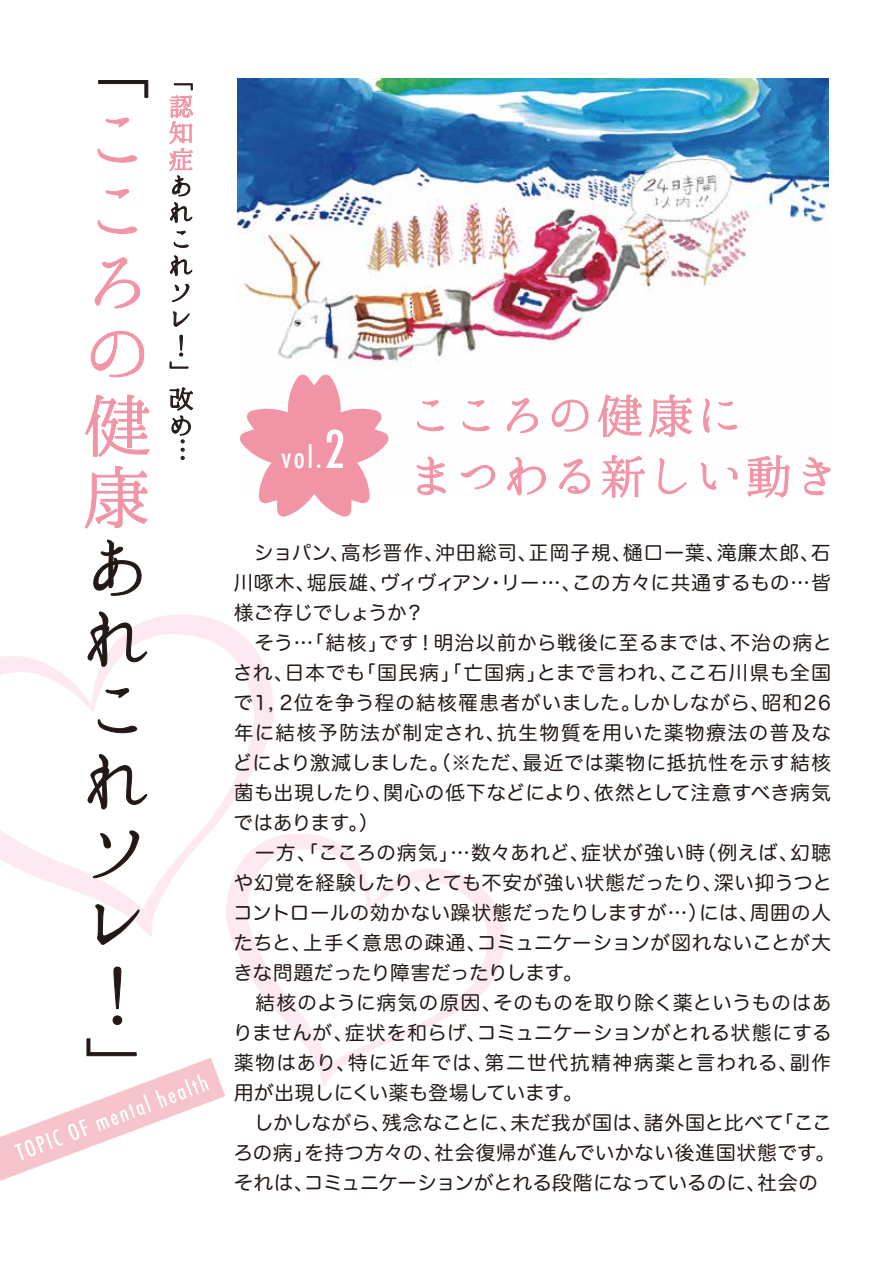
<style>
.page{position:relative;width:893px;height:1263px;background:#fff}
.page>*{position:absolute;margin:0;border:0;box-sizing:border-box;transform-origin:0 0}
.t1{font:75.9px/71.4px "Hannari Mincho";color:#221815}
.t2{font:75.9px/71.4px "Hannari Mincho";color:#f094a6}
.t3{font:51.6px/60.4px "Hannari Mincho";letter-spacing:-.07em;color:#f094a6}
.t4{font:500 condensed 28.8px "Futura";color:#fff}
.t5{font:27.75px/26.5px "Hannari Mincho";color:#221815}
.t6{font:27.75px/26.5px "Hannari Mincho";color:#f094a6;text-align:justify}
.t7{font:19.5px/30px "Hira Maru Pro N W4";letter-spacing:.035em;color:#221815}
.s1{font-size:50.4px}
</style>
<div class="page">
<img style="left:237px;top:78px;width:591px;height:418px">
<svg style="left:0;top:614px;width:274px;height:323px"></svg>
<svg style="left:226px;top:833px;width:279px;height:253px"></svg>
<svg style="left:98px;top:80px;width:50px;height:18px"></svg>
<svg style="left:98px;top:118px;width:39px;height:45px"></svg>
<svg style="left:98px;top:189px;width:39px;height:45px"></svg>
<svg style="left:95px;top:257px;width:45px;height:51px"></svg>
<svg style="left:91px;top:331px;width:53px;height:46px"></svg>
<svg style="left:85px;top:395px;width:65px;height:62px"></svg>
<svg style="left:85px;top:466px;width:63px;height:63px"></svg>
<svg style="left:93px;top:540px;width:49px;height:55px"></svg>
<svg style="left:88px;top:612px;width:59px;height:54px"></svg>
<svg style="left:98px;top:688px;width:39px;height:45px"></svg>
<svg style="left:88px;top:754px;width:59px;height:55px"></svg>
<svg style="left:93px;top:830px;width:46px;height:48px"></svg>
<svg style="left:95px;top:904px;width:45px;height:41px"></svg>
<svg style="left:113px;top:967px;width:9px;height:58px"></svg>
<svg style="left:169px;top:83px;width:24px;height:113px"></svg>
<svg style="left:170px;top:202px;width:22px;height:21px"></svg>
<svg style="left:174px;top:231px;width:15px;height:17px"></svg>
<svg style="left:170px;top:256px;width:22px;height:20px"></svg>
<svg style="left:172px;top:284px;width:17px;height:18px"></svg>
<svg style="left:173px;top:311px;width:17px;height:15px"></svg>
<svg style="left:170px;top:335px;width:18px;height:33px"></svg>
<svg style="left:169px;top:387px;width:24px;height:73px"></svg>
<svg style="left:0;top:1038px;width:225px;height:143px"></svg>
<svg style="left:237px;top:360px;width:163px;height:157px"></svg>
<svg style="left:417px;top:400px;width:27px;height:31px"></svg>
<svg style="left:462px;top:400px;width:28px;height:31px"></svg>
<svg style="left:507px;top:398px;width:31px;height:35px"></svg>
<svg style="left:552px;top:399px;width:36px;height:32px"></svg>
<svg style="left:598px;top:394px;width:95px;height:44px"></svg>
<svg style="left:703px;top:399px;width:34px;height:33px"></svg>
<svg style="left:417px;top:456px;width:30px;height:39px"></svg>
<svg style="left:461px;top:465px;width:34px;height:24px"></svg>
<svg style="left:507px;top:457px;width:39px;height:38px"></svg>
<svg style="left:559px;top:459px;width:31px;height:35px"></svg>
<svg style="left:601px;top:455px;width:44px;height:43px"></svg>
<svg style="left:659px;top:458px;width:27px;height:36px"></svg>
<svg style="left:701px;top:462px;width:36px;height:28px"></svg>
<svg style="left:747px;top:436px;width:43px;height:62px"></svg>
<svg style="left:803px;top:457px;width:27px;height:38px"></svg>
<h1 class="t1" style="left:83px;top:30px;width:66px">「</h1>
<h1 class="t2" style="left:83px;top:101px;width:67px">こころの健康</h1>
<h1 class="t1" style="left:83px;top:529px;width:65px">あれこれソレ！」</h1>
<h3 class="t5" style="left:169px;top:65px;width:25px">「</h3>
<h3 class="t6" style="left:169px;top:92px;width:25px">認知症</h3>
<h3 class="t5" style="left:169px;top:171px;width:25px">あれこれソレ！」改め</h3>
<h3 class="t5" style="left:197px;top:437px;width:29px;rotate:90deg">…</h3>
<h3 class="t4" style="left:282px;top:439px;width:65px">vol.<span class="s1">2</span></h3>
<h2 class="t3" style="left:407px;top:383px;width:439px">こころの健康に<br>まつわる新しい動き</h2>
<p class="t7" style="left:233px;top:536px;width:604px">　ショパン、高杉晋作、沖田総司、正岡子規、樋口一葉、滝廉太郎、石川啄木、堀辰雄、ヴィヴィアン・リー…、この方々に共通するもの…皆様ご存じでしょうか？<br>　そう…「結核」です！明治以前から戦後に至るまでは、不治の病とされ、日本でも「国民病」「亡国病」とまで言われ、ここ石川県も全国で1，2位を争う程の結核罹患者がいました。しかしながら、昭和26年に結核予防法が制定され、抗生物質を用いた薬物療法の普及などにより激減しました。（※ただ、最近では薬物に抵抗性を示す結核菌も出現したり、関心の低下などにより、依然として注意すべき病気ではあります。）<br>　一方、「こころの病気」…数々あれど、症状が強い時（例えば、幻聴や幻覚を経験したり、とても不安が強い状態だったり、深い抑うつとコントロールの効かない躁状態だったりしますが…）には、周囲の人たちと、上手く意思の疎通、コミュニケーションが図れないことが大きな問題だったり障害だったりします。<br>　結核のように病気の原因、そのものを取り除く薬というものはありませんが、症状を和らげ、コミュニケーションがとれる状態にする薬物はあり、特に近年では、第二世代抗精神病薬と言われる、副作用が出現しにくい薬も登場しています。<br>　しかしながら、残念なことに、未だ我が国は、諸外国と比べて「こころの病」を持つ方々の、社会復帰が進んでいかない後進国状態です。それは、コミュニケーションがとれる段階になっているのに、社会の</p>
</div>
